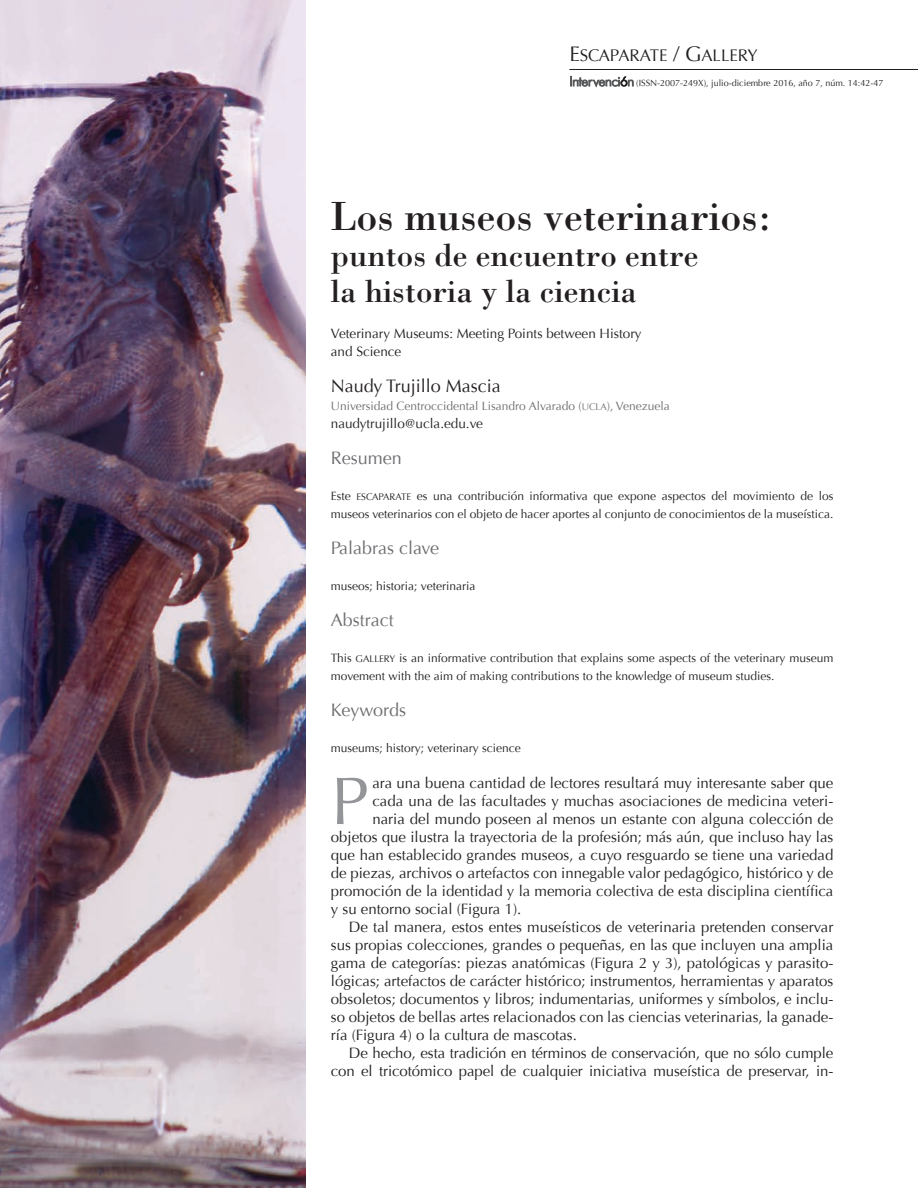
<style>
.page{position:relative;width:918px;height:1188px;background:#fff}
.page>*{position:absolute;margin:0;border:0;box-sizing:border-box;transform-origin:0 0}
.primer_parrafo{font:67.5px "Optima";color:#939598}
.título_A{font:42px "Bodoni Std";color:#231f20}
.titulo_B{font:33px "Bodoni Std";color:#231f20}
.subtitulo_1{font:18px "Optima";color:#6c6d70}
.autor{font:18px "Optima";color:#231f20}
.t1{font:16.8px "Optima Regular SC800";color:#231f20}
.cuerpo_de_texto{font:15px/18px "Optima";letter-spacing:-.005em;color:#231f20;text-align:justify}
.primer_parrafo-2{font:15px "Optima";color:#231f20}
.Titulo_inglés{font:13.5px "Optima";color:#231f20}
.correo{font:13.5px "Optima";color:#231f20}
.primer_parrafo_8_pun{font:12px/18px "Optima";color:#231f20}
.institucion{font:12px "Optima";color:#6c6d70}
.Sub_cornisa{font:9px "Optima";color:#231f20}
.s1{font-size:21px}
.s2{font-family:"Futura BT";font-weight:300;font-size:13.5px;color:#57585a}
.s3{font-family:"Futura BT";font-weight:300;font-size:13.5px}
.s4{font-family:"Optima Regular SC800";font-size:9.6px}
</style>
<div class="page">
<img style="left:0;top:0;width:306px;height:1188px">
<svg style="left:570px;top:76px;width:64px;height:11px"></svg>
<hr style="left:569px;top:69px;width:349px;height:1px;background:#231f20">
<p class="t1" style="left:569px;top:45px;width:190px"><span class="s1">E</span>SCAPARATE <span class="s1">/ G</span>ALLERY</p>
<p class="Sub_cornisa" style="left:569px;top:78px;width:316px"><span class="s2">Intervenci</span><span class="s3">ó</span><span class="s2">n</span> (ISSN-2007-249X), julio-diciembre 2016, año 7, núm. 14:42-47</p>
<p class="título_A" style="left:331px;top:191px;width:442px">Los museos veterinarios:</p>
<p class="titulo_B" style="left:331px;top:235px;width:369px">puntos de encuentro entre</p>
<p class="titulo_B" style="left:331px;top:271px;width:308px">la historia y la ciencia</p>
<p class="Titulo_inglés" style="left:331px;top:326px;width:312px">Veterinary Museums: Meeting Points between History</p>
<p class="Titulo_inglés" style="left:331px;top:344px;width:72px">and Science</p>
<p class="autor" style="left:331px;top:375px;width:171px">Naudy Trujillo Mascia</p>
<p class="institucion" style="left:331px;top:399px;width:340px">Universidad Centroccidental Lisandro Alvarado (<span class="s4">UCLA</span>), Venezuela</p>
<p class="correo" style="left:331px;top:416px;width:154px">naudytrujillo@ucla.edu.ve</p>
<p class="subtitulo_1" style="left:331px;top:447px;width:73px">Resumen</p>
<p class="primer_parrafo_8_pun" style="left:331px;top:487px;width:504px">Este <span class="s4">ESCAPARATE</span> es una contribución informativa que expone aspectos del movimiento de los museos veterinarios con el objeto de hacer aportes al conjunto de conocimientos de la museística.</p>
<p class="subtitulo_1" style="left:331px;top:537px;width:110px">Palabras clave</p>
<p class="primer_parrafo_8_pun" style="left:331px;top:577px;width:146px">museos; historia; veterinaria</p>
<p class="subtitulo_1" style="left:331px;top:609px;width:64px">Abstract</p>
<p class="primer_parrafo_8_pun" style="left:331px;top:649px;width:504px">This <span class="s4">GALLERY</span> is an informative contribution that explains some aspects of the veterinary museum movement with the aim of making contributions to the knowledge of museum studies.</p>
<p class="subtitulo_1" style="left:331px;top:699px;width:77px">Keywords</p>
<p class="primer_parrafo_8_pun" style="left:331px;top:739px;width:191px">museums; history; veterinary science</p>
<p class="primer_parrafo" style="left:331px;top:762px;width:39px">P</p>
<p class="primer_parrafo-2" style="left:372px;top:774px;width:462px">ara una buena cantidad de lectores resultará muy interesante saber que</p>
<p class="primer_parrafo-2" style="left:372px;top:792px;width:462px">cada una de las facultades y muchas asociaciones de medicina veteri-</p>
<p class="primer_parrafo-2" style="left:372px;top:810px;width:462px">naria del mundo poseen al menos un estante con alguna colección de</p>
<p class="primer_parrafo-2" style="left:331px;top:828px;width:504px">objetos que ilustra la trayectoria de la profesión; más aún, que incluso hay las</p>
<p class="primer_parrafo-2" style="left:331px;top:846px;width:504px">que han establecido grandes museos, a cuyo resguardo se tiene una variedad</p>
<p class="primer_parrafo-2" style="left:331px;top:864px;width:504px">de piezas, archivos o artefactos con innegable valor pedagógico, histórico y de</p>
<p class="primer_parrafo-2" style="left:331px;top:882px;width:504px">promoción de la identidad y la memoria colectiva de esta disciplina científica</p>
<p class="primer_parrafo-2" style="left:331px;top:900px;width:192px">y su entorno social (Figura 1).</p>
<p class="cuerpo_de_texto" style="left:331px;top:918px;width:504px;text-indent:18px">De tal manera, estos entes museísticos de veterinaria pretenden conservar sus propias colecciones, grandes o pequeñas, en las que incluyen una amplia gama de categorías: piezas anatómicas (Figura 2 y 3), patológicas y parasito&shy;lógicas; artefactos de carácter histórico; instrumentos, herramientas y aparatos obsoletos; documentos y libros; indumentarias, uniformes y símbolos, e inclu&shy;so objetos de bellas artes relacionados con las ciencias veterinarias, la ganade&shy;ría (Figura 4) o la cultura de mascotas.</p>
<p class="cuerpo_de_texto" style="left:331px;top:1044px;width:504px;text-align:right">De hecho, esta tradición en términos de conservación, que no sólo cumple con el tricotómico papel de cualquier iniciativa museística de preservar, in-</p>
</div>
